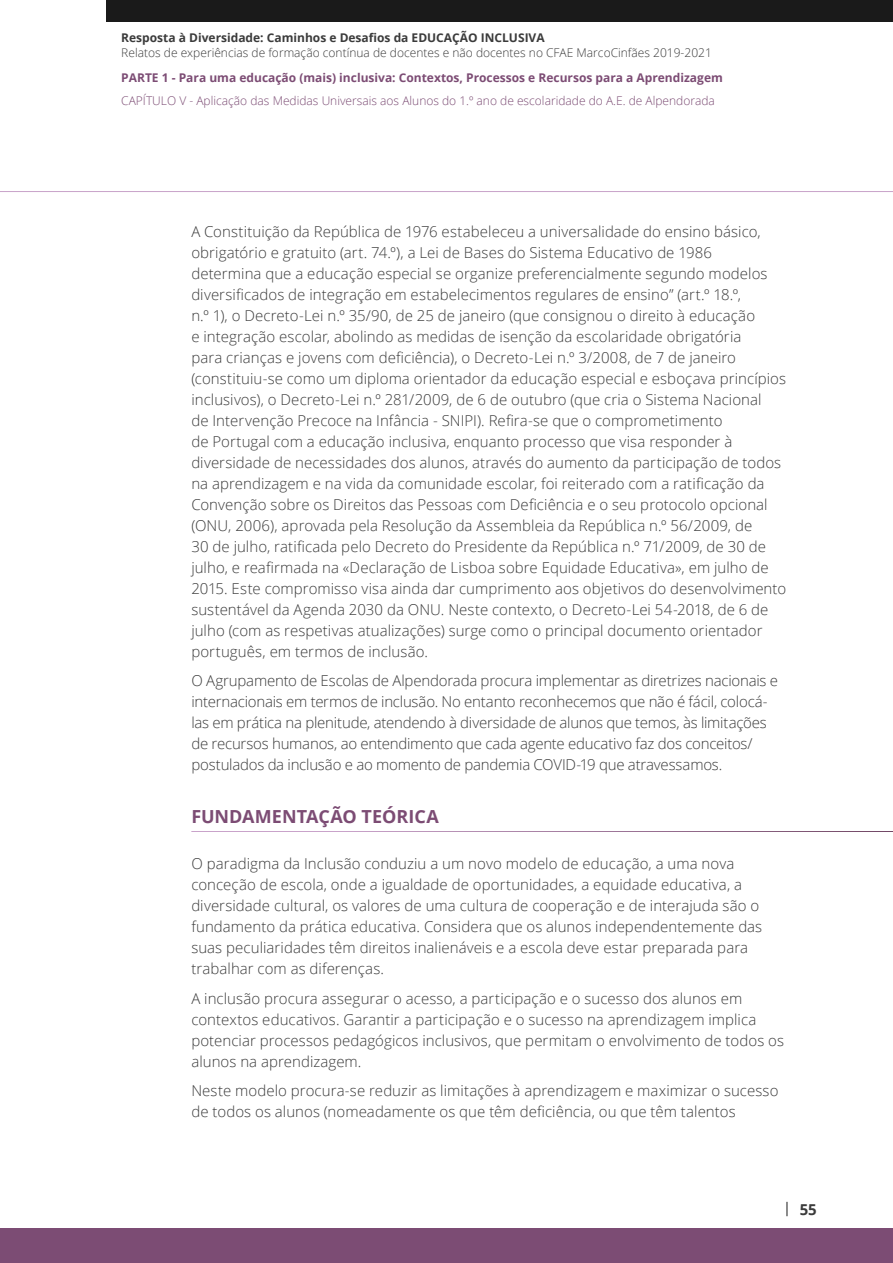
<style>
.page{position:relative;width:893px;height:1263px;background:#fff}
.page>*{position:absolute;margin:0;border:0;box-sizing:border-box;transform-origin:0 0}
.t1{font:700 18px "Open Sans";color:#7c4c74}
.t2{font:300 15px/21px "Open Sans";letter-spacing:.005em;color:#3b3b3b}
.t3{font:300 15px/21px "Open Sans";letter-spacing:-.015em;color:#3b3b3b}
.t4{font:700 15px "Open Sans";color:#3b3b3b}
.t5{font:300 12px "Open Sans";color:#7c4c74}
.t6{font:300 12px "Open Sans";color:#3b3b3b}
.t7{font:700 12px "Open Sans";color:#7c4c74}
.t8{font:700 12px "Open Sans";color:#3b3b3b}
</style>
<div class="page">
<div style="left:106px;top:0;width:787px;height:21px;background:#1a1a1a"></div>
<div style="left:0;top:1229px;width:893px;height:34px;background:#7c4c74"></div>
<svg style="left:787px;top:1202px;width:1px;height:14px"></svg>
<hr style="left:0;top:191px;width:893px;height:1px;background:#c8a2c9">
<p class="t8" style="left:121px;top:29px;width:425px">Resposta à Diversidade: Caminhos e Desafios da EDUCAÇÃO INCLUSIVA</p>
<p class="t6" style="left:121px;top:44px;width:592px">Relatos de experiências de formação contínua de docentes e não docentes no CFAE MarcoCinfães 2019-2021</p>
<p class="t7" style="left:121px;top:69px;width:603px">PARTE 1 - Para uma educação (mais) inclusiva: Contextos, Processos e Recursos para a Aprendizagem</p>
<p class="t5" style="left:121px;top:93px;width:595px">CAPÍTULO V - Aplicação das Medidas Universais aos Alunos do 1.º ano de escolaridade do A.E. de Alpendorada</p>
<p class="t2" style="left:191px;top:220px;width:596px">A Constituição da República de 1976 estabeleceu a universalidade do ensino básico, obrigatório e gratuito (art. 74.º), a Lei de Bases do Sistema Educativo de 1986<br>determina que a educação especial se organize preferencialmente segundo modelos diversificados de integração em estabelecimentos regulares de ensino” (art.º 18.º,<br>n.º 1), o Decreto-Lei n.º 35/90, de 25 de janeiro (que consignou o direito à educação<br>e integração escolar, abolindo as medidas de isenção da escolaridade obrigatória<br>para crianças e jovens com deficiência), o Decreto-Lei n.º 3/2008, de 7 de janeiro (constituiu-se como um diploma orientador da educação especial e esboçava princípios inclusivos), o Decreto-Lei n.º 281/2009, de 6 de outubro (que cria o Sistema Nacional<br>de Intervenção Precoce na Infância - SNIPI). Refira-se que o comprometimento<br>de Portugal com a educação inclusiva, enquanto processo que visa responder à diversidade de necessidades dos alunos, através do aumento da participação de todos na aprendizagem e na vida da comunidade escolar, foi reiterado com a ratificação da Convenção sobre os Direitos das Pessoas com Deficiência e o seu protocolo opcional (ONU, 2006), aprovada pela Resolução da Assembleia da República n.º 56/2009, de<br>30 de julho, ratificada pelo Decreto do Presidente da República n.º 71/2009, de 30 de julho, e reafirmada na «Declaração de Lisboa sobre Equidade Educativa», em julho de 2015. Este compromisso visa ainda dar cumprimento aos objetivos do desenvolvimento sustentável da Agenda 2030 da ONU. Neste contexto, o Decreto-Lei 54-2018, de 6 de julho (com as respetivas atualizações) surge como o principal documento orientador português, em termos de inclusão.</p>
<p class="t3" style="left:191px;top:670px;width:588px">O Agrupamento de Escolas de Alpendorada procura implementar as diretrizes nacionais e internacionais em termos de inclusão. No entanto reconhecemos que não é fácil, colocá&shy;las em prática na plenitude, atendendo à diversidade de alunos que temos, às limitações de recursos humanos, ao entendimento que cada agente educativo faz dos conceitos/ postulados da inclusão e ao momento de pandemia COVID-19 que atravessamos.</p>
<p class="t1" style="left:191px;top:803px;width:249px">FUNDAMENTAÇÃO TEÓRICA</p>
<p class="t2" style="left:191px;top:853px;width:572px">O paradigma da Inclusão conduziu a um novo modelo de educação, a uma nova conceção de escola, onde a igualdade de oportunidades, a equidade educativa, a diversidade cultural, os valores de uma cultura de cooperação e de interajuda são o fundamento da prática educativa. Considera que os alunos independentemente das suas peculiaridades têm direitos inalienáveis e a escola deve estar preparada para trabalhar com as diferenças.</p>
<p class="t2" style="left:191px;top:987px;width:594px">A inclusão procura assegurar o acesso, a participação e o sucesso dos alunos em contextos educativos. Garantir a participação e o sucesso na aprendizagem implica potenciar processos pedagógicos inclusivos, que permitam o envolvimento de todos os alunos na aprendizagem.</p>
<p class="t2" style="left:191px;top:1080px;width:589px">Neste modelo procura-se reduzir as limitações à aprendizagem e maximizar o sucesso de todos os alunos (nomeadamente os que têm deficiência, ou que têm talentos</p>
<p class="t4" style="left:800px;top:1199px;width:19px">55</p>
</div>
